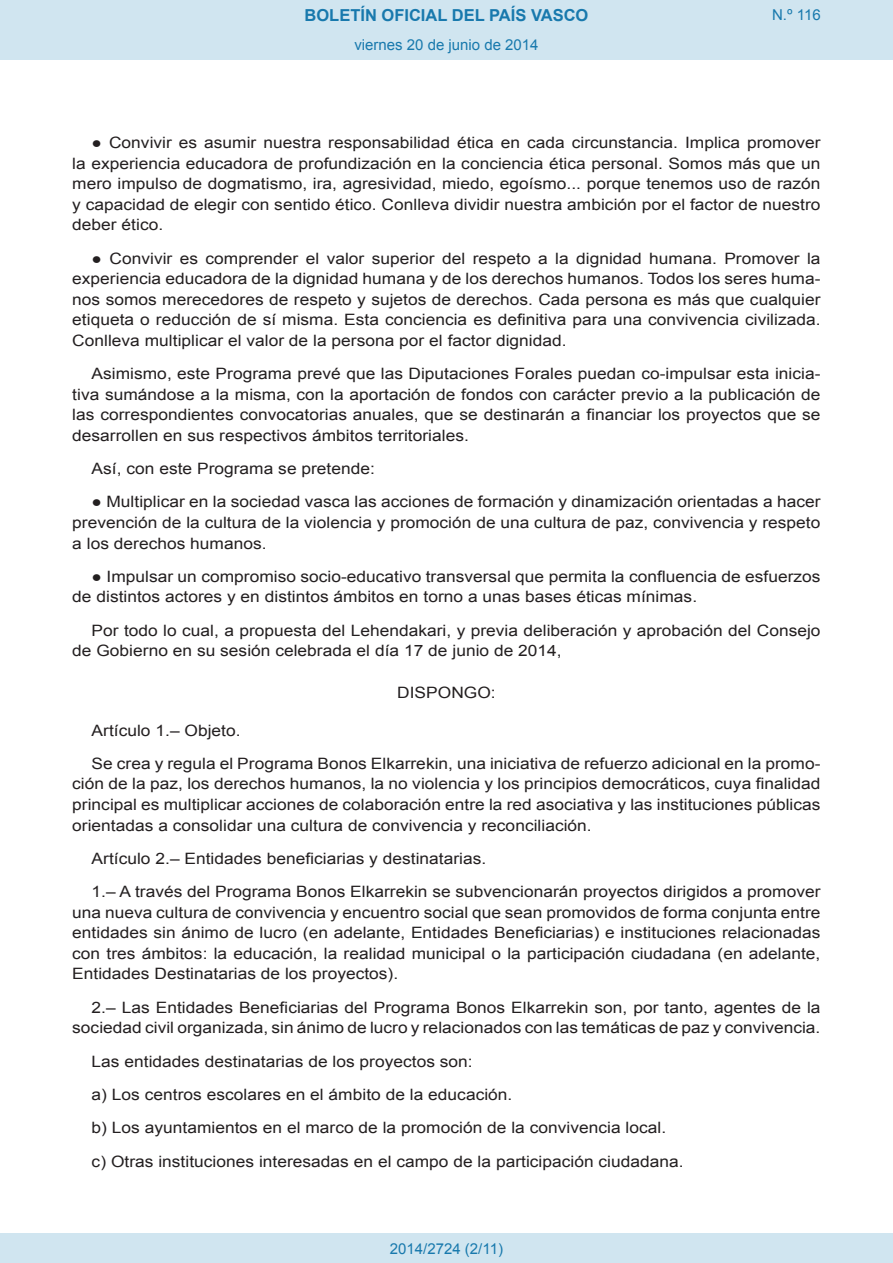
<style>
.page{position:relative;width:893px;height:1263px;background:#fff}
.page>*{position:absolute;margin:0;border:0;box-sizing:border-box;transform-origin:0 0}
.t1{font:700 16.5px "Arial";color:#1879ad}
.BOPVDetalle{font:15.6px/20.5px "Arial";color:#231f20;text-align:justify;scale:1.11 1}
.BOPVClave{font:15.6px "Arial";color:#231f20;scale:1.11 1}
.Paginacion_Centro{font:15px "Arial";color:#1879ad}
</style>
<div class="page">
<div style="left:0;top:0;width:893px;height:60px;background:#d0e5f0"></div>
<div style="left:0;top:1233px;width:893px;height:30px;background:#d0e5f0"></div>
<p class="t1" style="left:305px;top:4px;width:285px">BOLETÍN OFICIAL DEL PAÍS VASCO</p>
<p class="Paginacion_Centro" style="left:354px;top:35px;width:186px">viernes 20 de junio de 2014</p>
<p class="Paginacion_Centro" style="left:772px;top:5px;width:50px">N.º 116</p>
<p class="BOPVDetalle" style="left:72px;top:132px;width:676px;text-indent:19px">● Convivir es asumir nuestra responsabilidad ética en cada circunstancia. Implica promover la experiencia educadora de profundización en la conciencia ética personal. Somos más que un mero impulso de dogmatismo, ira, agresividad, miedo, egoísmo... porque tenemos uso de razón y capacidad de elegir con sentido ético. Conlleva dividir nuestra ambición por el factor de nuestro deber ético.</p>
<p class="BOPVDetalle" style="left:72px;top:248px;width:676px;text-indent:19px">● Convivir es comprender el valor superior del respeto a la dignidad humana. Promover la experiencia educadora de la dignidad humana y de los derechos humanos. Todos los seres huma&shy;nos somos merecedores de respeto y sujetos de derechos. Cada persona es más que cualquier etiqueta o reducción de sí misma. Esta conciencia es definitiva para una convivencia civilizada.<br>Conlleva multiplicar el valor de la persona por el factor dignidad.</p>
<p class="BOPVDetalle" style="left:72px;top:364px;width:676px;text-indent:19px">Asimismo, este Programa prevé que las Diputaciones Forales puedan co-impulsar esta inicia&shy;tiva sumándose a la misma, con la aportación de fondos con carácter previo a la publicación de las correspondientes convocatorias anuales, que se destinarán a financiar los proyectos que se desarrollen en sus respectivos ámbitos territoriales.</p>
<p class="BOPVDetalle" style="left:92px;top:458px;width:257px">Así, con este Programa se pretende:</p>
<p class="BOPVDetalle" style="left:72px;top:492px;width:676px;text-indent:19px">● Multiplicar en la sociedad vasca las acciones de formación y dinamización orientadas a hacer prevención de la cultura de la violencia y promoción de una cultura de paz, convivencia y respeto a los derechos humanos.</p>
<p class="BOPVDetalle" style="left:72px;top:566px;width:676px;text-indent:19px">● Impulsar un compromiso socio-educativo transversal que permita la confluencia de esfuerzos de distintos actores y en distintos ámbitos en torno a unas bases éticas mínimas.</p>
<p class="BOPVDetalle" style="left:72px;top:620px;width:676px;text-indent:19px">Por todo lo cual, a propuesta del Lehendakari, y previa deliberación y aprobación del Consejo de Gobierno en su sesión celebrada el día 17 de junio de 2014,</p>
<p class="BOPVClave" style="left:397px;top:682px;width:90px">DISPONGO:</p>
<p class="BOPVDetalle" style="left:92px;top:720px;width:136px">Artículo 1.– Objeto.</p>
<p class="BOPVDetalle" style="left:72px;top:753px;width:676px;text-indent:19px">Se crea y regula el Programa Bonos Elkarrekin, una iniciativa de refuerzo adicional en la promo&shy;ción de la paz, los derechos humanos, la no violencia y los principios democráticos, cuya finalidad principal es multiplicar acciones de colaboración entre la red asociativa y las instituciones públicas orientadas a consolidar una cultura de convivencia y reconciliación.</p>
<p class="BOPVDetalle" style="left:92px;top:848px;width:357px">Artículo 2.– Entidades beneficiarias y destinatarias.</p>
<p class="BOPVDetalle" style="left:72px;top:882px;width:676px;text-indent:19px">1.– A través del Programa Bonos Elkarrekin se subvencionarán proyectos dirigidos a promover una nueva cultura de convivencia y encuentro social que sean promovidos de forma conjunta entre entidades sin ánimo de lucro (en adelante, Entidades Beneficiarias) e instituciones relacionadas con tres ámbitos: la educación, la realidad municipal o la participación ciudadana (en adelante, Entidades Destinatarias de los proyectos).</p>
<p class="BOPVDetalle" style="left:72px;top:997px;width:676px;text-align:right">2.– Las Entidades Beneficiarias del Programa Bonos Elkarrekin son, por tanto, agentes de la sociedad civil organizada, sin ánimo de lucro y relacionados con las temáticas de paz y convivencia.</p>
<p class="BOPVDetalle" style="left:92px;top:1051px;width:345px">Las entidades destinatarias de los proyectos son:</p>
<p class="BOPVDetalle" style="left:92px;top:1084px;width:381px">a) Los centros escolares en el ámbito de la educación.</p>
<p class="BOPVDetalle" style="left:92px;top:1117px;width:519px">b) Los ayuntamientos en el marco de la promoción de la convivencia local.</p>
<p class="BOPVDetalle" style="left:92px;top:1151px;width:535px">c) Otras instituciones interesadas en el campo de la participación ciudadana.</p>
<p class="Paginacion_Centro" style="left:390px;top:1238px;width:115px">2014/2724 (2/11)</p>
</div>
